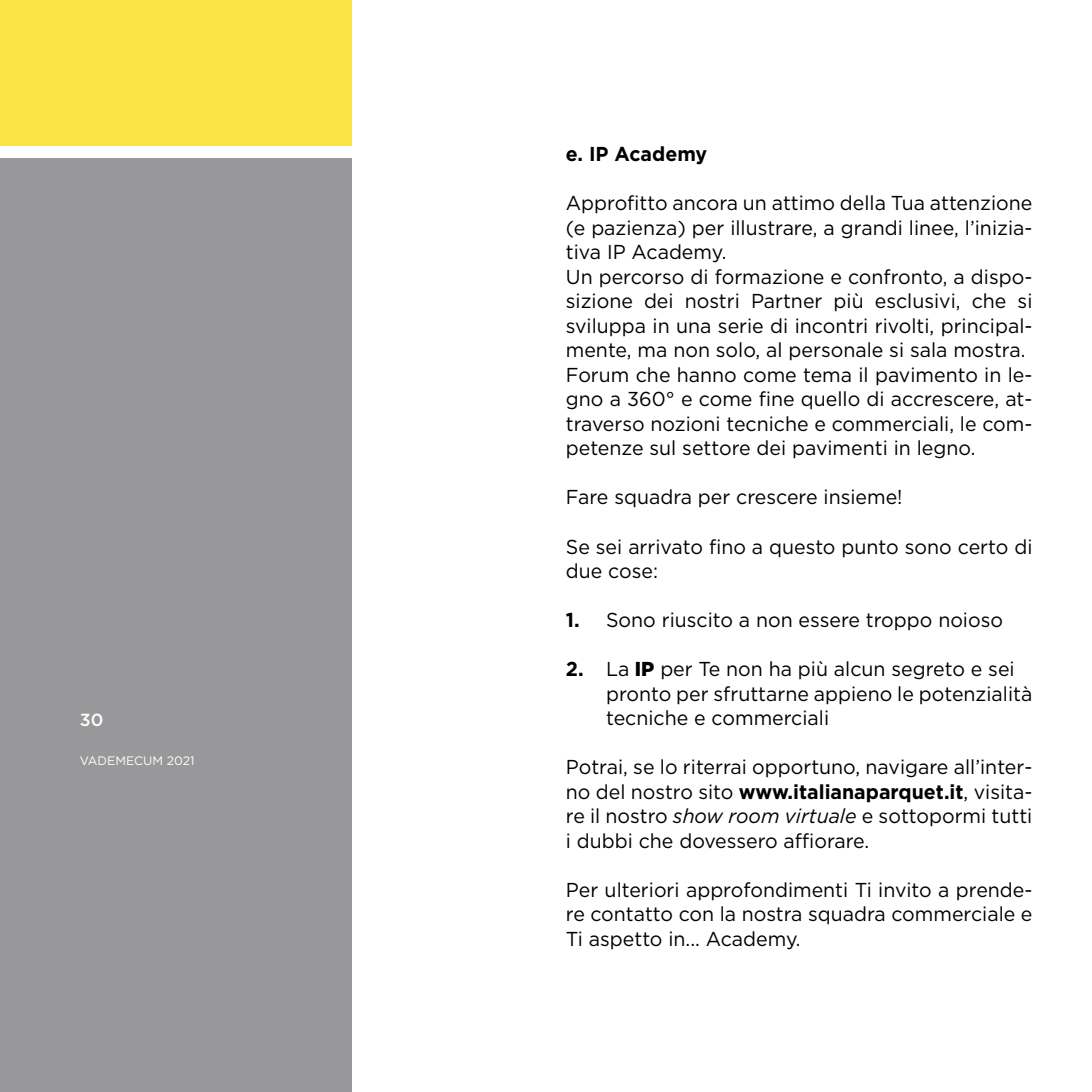
<style>
.page{position:relative;width:1092px;height:1092px;background:#fff}
.page>*{position:absolute;margin:0;border:0;box-sizing:border-box;transform-origin:0 0}
.t1{font:20.12px/24.5px "Gotham";color:#000}
.t2{font:700 20.12px "Gotham";color:#000}
.t3{font:500 17.5px "Gotham";color:#fff}
.t4{font:12.25px "Gotham";color:#fff}
.s1{font-weight:700}
.s2{font-weight:900}
.s3{font-style:italic}
</style>
<div class="page">
<div style="left:0;top:159px;width:351px;height:932px;background:#98989a"></div>
<div style="left:0;top:0;width:351px;height:145px;background:#fae345"></div>
<p class="t3" style="left:80px;top:708px;width:25px">30</p>
<p class="t4" style="left:80px;top:752px;width:116px">VADEMECUM 2021</p>
<p class="t2" style="left:566px;top:141px;width:143px">e. IP Academy</p>
<p class="t1" style="left:566px;top:190px;width:468px">Approfitto ancora un attimo della Tua attenzione (e pazienza) per illustrare, a grandi linee, l’inizia&shy;tiva IP Academy.<br>Un percorso di formazione e confronto, a dispo&shy;sizione dei nostri Partner più esclusivi, che si sviluppa in una serie di incontri rivolti, principal&shy;mente, ma non solo, al personale si sala mostra.<br>Forum che hanno come tema il pavimento in le&shy;gno a 360° e come fine quello di accrescere, at&shy;traverso nozioni tecniche e commerciali, le com&shy;petenze sul settore dei pavimenti in legno.</p>
<p class="t1" style="left:566px;top:484px;width:338px">Fare squadra per crescere insieme!</p>
<p class="t1" style="left:566px;top:533px;width:468px">Se sei arrivato fino a questo punto sono certo di due cose:</p>
<p class="t1" style="left:566px;top:607px;width:438px"><span class="s1">1.</span> Sono riuscito a non essere troppo noioso</p>
<p class="t1" style="left:606px;top:656px;width:428px;text-indent:-40px"><span class="s1">2.</span> La <span class="s2">IP</span> per Te non ha più alcun segreto e sei pronto per sfruttarne appieno le potenzialità tecniche e commerciali</p>
<p class="t1" style="left:566px;top:754px;width:468px;text-align:justify">Potrai, se lo riterrai opportuno, navigare all’inter&shy;no del nostro sito <span class="s1">www.italianaparquet.it</span>, visita&shy;re il nostro <span class="s3">show room virtuale</span> e sottopormi tutti i dubbi che dovessero affiorare.</p>
<p class="t1" style="left:566px;top:876px;width:468px;text-align:justify">Per ulteriori approfondimenti Ti invito a prende&shy;re contatto con la nostra squadra commerciale e Ti aspetto in... Academy.</p>
</div>
